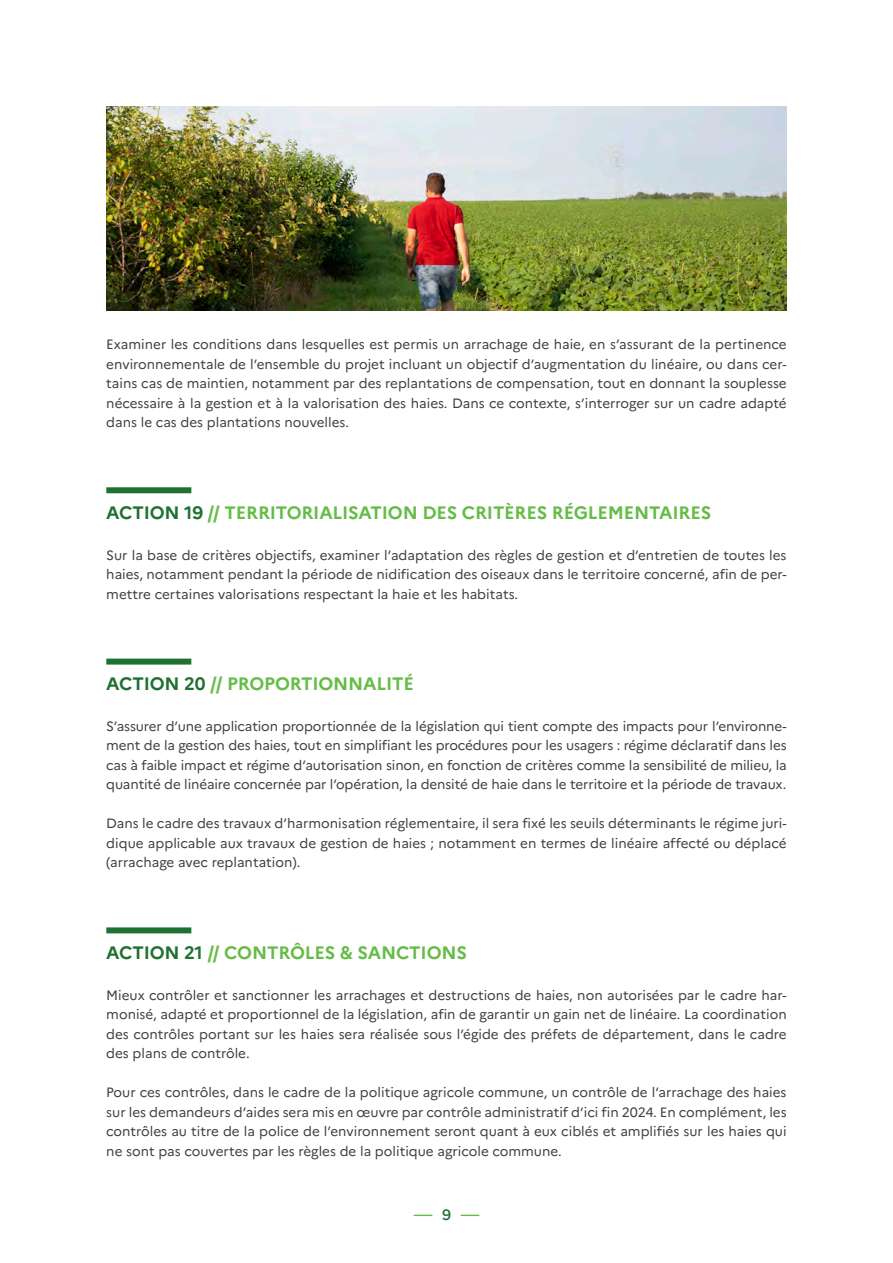
<style>
.page{position:relative;width:893px;height:1263px;background:#fff}
.page>*{position:absolute;margin:0;border:0;box-sizing:border-box;transform-origin:0 0}
._02_Sous-titre{font:700 18px "Marianne";letter-spacing:-.01em;color:#65bc46}
.t1{font:18px "Marianne";color:#65bc46}
._03__Texte{font:13.5px/19.5px "Marianne";color:#3e3e3f;text-align:justify}
.s1{color:#1f7132}
.s2{font-weight:500;font-size:15px;color:#1f7132}
</style>
<div class="page">
<div style="left:106px;top:487px;width:85px;height:6px;background:#1f7132"></div>
<div style="left:106px;top:659px;width:85px;height:6px;background:#1f7132"></div>
<div style="left:106px;top:927px;width:85px;height:6px;background:#1f7132"></div>
<img style="left:106px;top:106px;width:681px;height:204px">
<p class="_03__Texte" style="left:106px;top:334px;width:682px">Examiner les conditions dans lesquelles est permis un arrachage de haie, en s’assurant de la pertinence environnementale de l’ensemble du projet incluant un objectif d’augmentation du linéaire, ou dans cer&shy;tains cas de maintien, notamment par des replantations de compensation, tout en donnant la souplesse nécessaire à la gestion et à la valorisation des haies. Dans ce contexte, s’interroger sur un cadre adapté dans le cas des plantations nouvelles.</p>
<p class="_02_Sous-titre" style="left:106px;top:498px;width:606px"><span class="s1">ACTION 19</span> // TERRITORIALISATION DES CRITÈRES RÉGLEMENTAIRES</p>
<p class="_03__Texte" style="left:106px;top:544px;width:682px">Sur la base de critères objectifs, examiner l’adaptation des règles de gestion et d’entretien de toutes les haies, notamment pendant la période de nidification des oiseaux dans le territoire concerné, afin de per&shy;mettre certaines valorisations respectant la haie et les habitats.</p>
<p class="_02_Sous-titre" style="left:106px;top:670px;width:309px"><span class="s1">ACTION 20</span> // PROPORTIONNALITÉ</p>
<p class="_03__Texte" style="left:106px;top:715px;width:682px">S’assurer d’une application proportionnée de la législation qui tient compte des impacts pour l’environne&shy;ment de la gestion des haies, tout en simplifiant les procédures pour les usagers : régime déclaratif dans les cas à faible impact et régime d’autorisation sinon, en fonction de critères comme la sensibilité de milieu, la quantité de linéaire concernée par l’opération, la densité de haie dans le territoire et la période de travaux.</p>
<p class="_03__Texte" style="left:106px;top:813px;width:682px">Dans le cadre des travaux d’harmonisation réglementaire, il sera fixé les seuils déterminants le régime juri&shy;dique applicable aux travaux de gestion de haies ; notamment en termes de linéaire affecté ou déplacé (arrachage avec replantation).</p>
<p class="_02_Sous-titre" style="left:106px;top:938px;width:362px"><span class="s1">ACTION 21</span> // CONTRÔLES &amp; SANCTIONS</p>
<p class="_03__Texte" style="left:106px;top:984px;width:682px">Mieux contrôler et sanctionner les arrachages et destructions de haies, non autorisées par le cadre har&shy;monisé, adapté et proportionnel de la législation, afin de garantir un gain net de linéaire. La coordination des contrôles portant sur les haies sera réalisée sous l’égide des préfets de département, dans le cadre des plans de contrôle.</p>
<p class="_03__Texte" style="left:106px;top:1081px;width:682px">Pour ces contrôles, dans le cadre de la politique agricole commune, un contrôle de l’arrachage des haies sur les demandeurs d’aides sera mis en œuvre par contrôle administratif d’ici fin 2024. En complément, les contrôles au titre de la police de l’environnement seront quant à eux ciblés et amplifiés sur les haies qui ne sont pas couvertes par les règles de la politique agricole commune.</p>
<h1 class="t1" style="left:413px;top:1200px;width:68px">— <span class="s2">9</span> —</h1>
</div>
